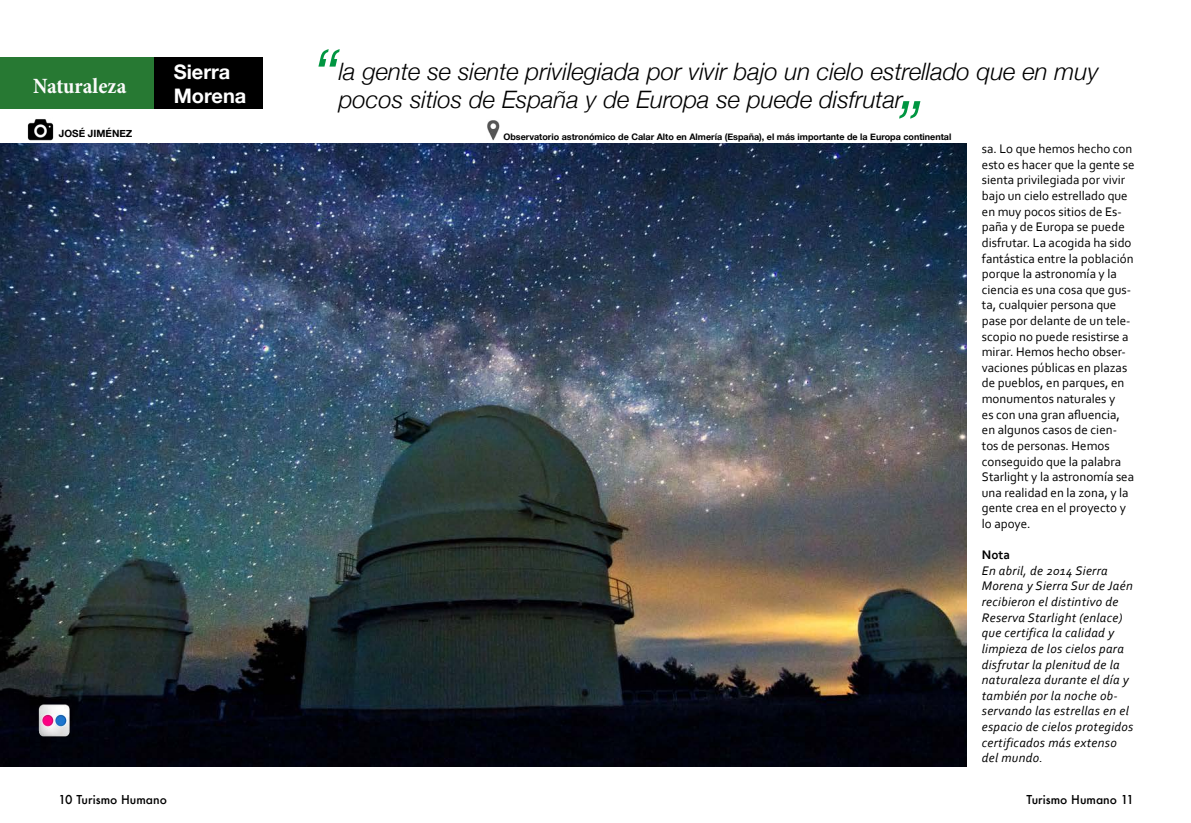
<style>
.page{position:relative;width:1191px;height:823px;background:#fff}
.page>*{position:absolute;margin:0;border:0;box-sizing:border-box;transform-origin:0 0}
.t1{font:italic 300 72px "Helvetica Neue";color:#009641}
.t2{font:italic 300 24px "Helvetica Neue";color:#000}
.t3{font:700 condensed 22px "Minion Pro";color:#fbfbfb}
.t4{font:700 20px/24px "Helvetica Neue";color:#fff}
.t5{font:13px/15.6px "Corbel";color:#000}
.t6{font:italic 13px/15.6px "Corbel";letter-spacing:.025em;color:#000}
.t7{font:700 13px "Corbel";color:#000}
.t8{font:500 12px "Futura";color:#000}
.t9{font:700 10px "Helvetica Neue";color:#000}
.t10{font:700 9px "Helvetica Neue";color:#000}
</style>
<div class="page">
<img style="left:0;top:143px;width:966px;height:622px">
<img style="left:33px;top:701px;width:43px;height:38px">
<img style="left:27px;top:119px;width:27px;height:22px">
<img style="left:487px;top:120px;width:13px;height:21px">
<div style="left:53px;top:50px;width:217px;height:59px;background:#000;opacity:.75"></div>
<div style="left:0;top:57px;width:153px;height:52px;background:#277933"></div>
<h3 class="t3" style="left:33px;top:71px;width:95px">Naturaleza</h3>
<h3 class="t4" style="left:174px;top:60px;width:74px">Sierra<br>Morena</h3>
<h1 class="t1" style="left:311px;top:18px;width:28px">“</h1>
<h2 class="t2" style="left:339px;top:81px;width:565px">pocos sitios de España y de Europa se puede disfrutar</h2>
<h2 class="t2" style="left:339px;top:52px;width:761px">la gente se siente privilegiada por vivir bajo un cielo estrellado que en muy</h2>
<h1 class="t1" style="left:927px;top:149px;width:28px;rotate:-180deg">“</h1>
<p class="t9" style="left:59px;top:126px;width:75px">JOSÉ JIMÉNEZ</p>
<p class="t10" style="left:503px;top:129px;width:449px">Observatorio astronómico de Calar Alto en Almería (España), el más importante de la Europa continental</p>
<p class="t5" style="left:981px;top:141px;width:154px">sa. Lo que hemos hecho con esto es hacer que la gente se sienta privilegiada por vivir bajo un cielo estrellado que en muy pocos sitios de Es&shy;paña y de Europa se puede disfrutar. La acogida ha sido fantástica entre la población porque la astronomía y la ciencia es una cosa que gus&shy;ta, cualquier persona que pase por delante de un tele&shy;scopio no puede resistirse a mirar. Hemos hecho obser&shy;vaciones públicas en plazas de pueblos, en parques, en monumentos naturales y<br>es con una gran afluencia, en algunos casos de cien&shy;tos de personas. Hemos conseguido que la palabra<br>Starlight y la astronomía sea una realidad en la zona, y la gente crea en el proyecto y lo apoye.</p>
<p class="t7" style="left:981px;top:546px;width:30px">Nota</p>
<p class="t6" style="left:981px;top:562px;width:153px">En abril, de 2014 Sierra<br>Morena y Sierra Sur de Jaén recibieron el distintivo de<br>Reserva Starlight (enlace) que certifica la calidad y limpieza de los cielos para disfrutar la plenitud de la naturaleza durante el día y también por la noche ob&shy;servando las estrellas en el espacio de cielos protegidos certificados más extenso del mundo.</p>
<p class="t8" style="left:59px;top:790px;width:110px">10 Turismo Humano</p>
<p class="t8" style="left:1026px;top:790px;width:109px">Turismo Humano 11</p>
</div>
